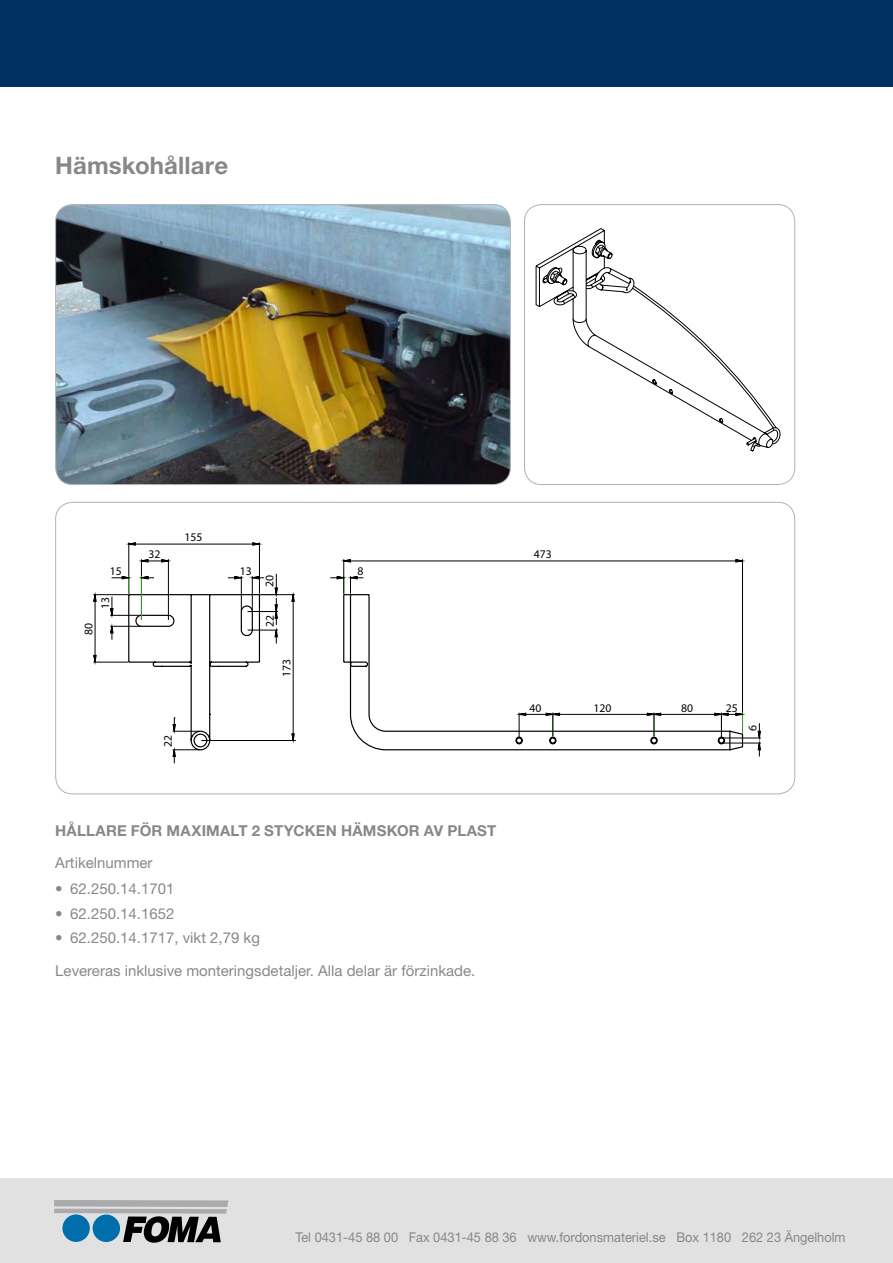
<style>
.page{position:relative;width:893px;height:1263px;background:#fff}
.page>*{position:absolute;margin:0;border:0;box-sizing:border-box;transform-origin:0 0}
.t1{font:700 24px "Helvetica Neue LT Std";color:#878889}
.t2{font:15px/24.5px "Helvetica Neue LT Std";color:#878889}
.t3{font:700 15px "Helvetica Neue LT Std";letter-spacing:.015em;color:#878889}
.t4{font:13.5px "Helvetica Neue LT Std";color:#878889;scale:.95 1}
.t5{font:11.7px "Kabel E";color:#000}
.t6{font:11.55px "Kabel E";color:#000}
</style>
<div class="page">
<div style="left:0;top:1178px;width:893px;height:85px;background:#e1e1e2"></div>
<svg style="left:54px;top:1200px;width:174px;height:43px"></svg>
<div style="left:0;top:0;width:893px;height:86px;background:#002f60"></div>
<img style="left:56px;top:205px;width:454px;height:279px;border-radius:17px">
<div style="left:55px;top:204px;width:456px;height:281px;border:1px solid #b1b2b4;border-radius:17px"></div>
<svg style="left:128px;top:593px;width:616px;height:158px"></svg>
<hr style="left:128px;top:542px;width:1px;height:52px;background:#000">
<hr style="left:259px;top:542px;width:1px;height:52px;background:#000">
<hr style="left:136px;top:544px;width:117px;height:1px;background:#000">
<svg style="left:129px;top:543px;width:7px;height:2px"></svg>
<svg style="left:253px;top:543px;width:6px;height:2px"></svg>
<hr style="left:141px;top:559px;width:1px;height:61px;background:#000">
<hr style="left:168px;top:559px;width:1px;height:61px;background:#000">
<svg style="left:142px;top:560px;width:26px;height:2px"></svg>
<hr style="left:141px;top:576px;width:1px;height:44px;background:#35a42e">
<svg style="left:141px;top:577px;width:13px;height:2px"></svg>
<hr style="left:110px;top:626px;width:31px;height:1px;background:#000">
<hr style="left:110px;top:615px;width:31px;height:1px;background:#000">
<svg style="left:111px;top:627px;width:2px;height:13px"></svg>
<svg style="left:111px;top:576px;width:19px;height:39px"></svg>
<hr style="left:241px;top:576px;width:1px;height:35px;background:#000">
<svg style="left:228px;top:577px;width:13px;height:2px"></svg>
<hr style="left:248px;top:630px;width:30px;height:1px;background:#000">
<hr style="left:248px;top:611px;width:30px;height:1px;background:#000">
<svg style="left:252px;top:574px;width:26px;height:69px"></svg>
<hr style="left:93px;top:594px;width:35px;height:1px;background:#000">
<hr style="left:93px;top:662px;width:35px;height:1px;background:#000">
<hr style="left:95px;top:601px;width:1px;height:54px;background:#000">
<svg style="left:94px;top:595px;width:2px;height:6px"></svg>
<svg style="left:94px;top:655px;width:2px;height:7px"></svg>
<svg style="left:330px;top:576px;width:13px;height:18px"></svg>
<svg style="left:350px;top:576px;width:13px;height:18px"></svg>
<svg style="left:173px;top:749px;width:27px;height:14px"></svg>
<svg style="left:173px;top:717px;width:27px;height:15px"></svg>
<hr style="left:260px;top:594px;width:35px;height:1px;background:#000">
<hr style="left:201px;top:740px;width:94px;height:1px;background:#000">
<hr style="left:293px;top:601px;width:1px;height:133px;background:#000">
<svg style="left:292px;top:595px;width:2px;height:6px"></svg>
<svg style="left:292px;top:734px;width:4px;height:7px"></svg>
<hr style="left:560px;top:714px;width:87px;height:1px;background:#000">
<svg style="left:519px;top:713px;width:41px;height:24px"></svg>
<hr style="left:661px;top:714px;width:54px;height:1px;background:#000">
<svg style="left:647px;top:713px;width:14px;height:23px"></svg>
<hr style="left:343px;top:559px;width:1px;height:35px;background:#000">
<hr style="left:742px;top:559px;width:1px;height:174px;background:#000">
<hr style="left:350px;top:561px;width:386px;height:1px;background:#000">
<svg style="left:344px;top:560px;width:7px;height:2px"></svg>
<svg style="left:736px;top:560px;width:6px;height:2px"></svg>
<hr style="left:722px;top:743px;width:39px;height:1px;background:#000">
<hr style="left:722px;top:738px;width:39px;height:1px;background:#000">
<svg style="left:758px;top:723px;width:3px;height:33px"></svg>
<svg style="left:715px;top:713px;width:28px;height:24px"></svg>
<svg style="left:536px;top:228px;width:235px;height:223px"></svg>
<svg style="left:550px;top:244px;width:230px;height:203px"></svg>
<div style="left:524px;top:204px;width:271px;height:281px;border:1px solid #b1b2b4;border-radius:17px"></div>
<h1 class="t1" style="left:55px;top:151px;width:174px">HÄMSKOHÅLLARE</h1>
<p class="t5" style="left:81px;top:635px;width:14px;rotate:-90deg">80</p>
<p class="t5" style="left:110px;top:564px;width:14px">15</p>
<p class="t5" style="left:98px;top:609px;width:14px;rotate:-90deg">13</p>
<p class="t5" style="left:149px;top:547px;width:14px">32</p>
<p class="t5" style="left:184px;top:530px;width:20px">155</p>
<p class="t6" style="left:161px;top:747px;width:14px;rotate:-90deg">22</p>
<p class="t5" style="left:240px;top:564px;width:14px">13</p>
<p class="t5" style="left:262px;top:587px;width:14px;rotate:-90deg">02</p>
<p class="t5" style="left:263px;top:627px;width:14px;rotate:-90deg">22</p>
<p class="t5" style="left:279px;top:677px;width:20px;rotate:-90deg">173</p>
<p class="t5" style="left:357px;top:564px;width:8px">8</p>
<p class="t3" style="left:55px;top:821px;width:442px">HÅLLARE FÖR MAXIMALT 2 STYCKEN HÄMSKOR AV PLAST</p>
<p class="t2" style="left:70px;top:849px;width:106px;line-height:26.5px;text-indent:-15px">Artikelnummer<br>62.250.14.1701</p>
<p class="t2" style="left:70px;top:901px;width:191px">62.250.14.1652<br>62.250.14.1717, vikt 2,79 kg</p>
<p class="t2" style="left:55px;top:876px;width:9px;text-align:justify">• • •</p>
<p class="t2" style="left:55px;top:958px;width:422px">Levereras inklusive monteringsdetaljer. Alla delar är förzinkade.</p>
<p class="t5" style="left:534px;top:547px;width:20px">473</p>
<p class="t6" style="left:530px;top:701px;width:13px">40</p>
<p class="t5" style="left:594px;top:700px;width:20px">120</p>
<p class="t5" style="left:681px;top:700px;width:14px">80</p>
<p class="t5" style="left:726px;top:700px;width:14px">25</p>
<p class="t5" style="left:745px;top:731px;width:8px;rotate:-90deg">6</p>
<p class="t4" style="left:295px;top:1229px;width:580px">Tel 0431-45 88 00 Fax 0431-45 88 36 www.fordonsmateriel.se Box 1180 262 23 Ängelholm</p>
</div>
